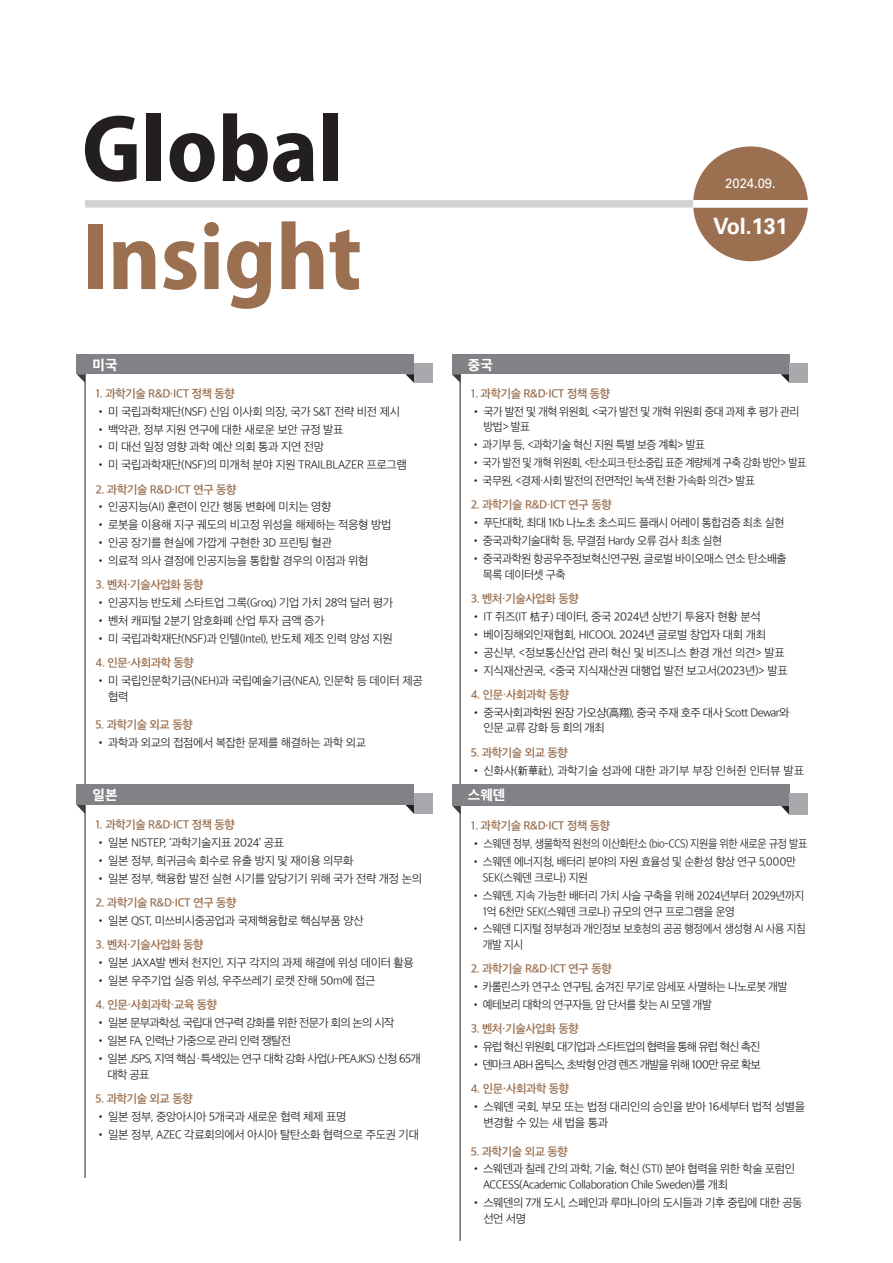
<style>
.page{position:relative;width:893px;height:1263px;background:#fff}
.page>*{position:absolute;margin:0;border:0;box-sizing:border-box;transform-origin:0 0}
.t1{font:700 semi-condensed 96px "Myriad Pro";color:#9a7050}
.t2{font:700 semi-condensed 96px "Myriad Pro";color:#231f20}
.t3{font:700 22.5px "Univers LT Std";color:#fff;scale:.96 1}
.t4{font:13.5px "SD Gothic Neoa h Ex Bd";color:#fff}
.t5{font:13.5px "Univers LT Std";color:#fff;scale:.96 1}
.t6{font:11.25px/15.8px "SD Gothic Neoa c Lt";letter-spacing:-.03em;color:#231f20}
.t7{font:11.25px "SD Gothic Neoa f Sm";letter-spacing:-.03em;color:#9a7050}
.t8{font:11.25px/15.8px "SD Gothic Neoa c Lt";letter-spacing:-.03em;color:#231f20;scale:.95 1}
.t9{font:11.25px/15.8px "SD Gothic Neoa c Lt";letter-spacing:-.06em;color:#231f20}
.t10{font:11.25px "SD Gothic Neoa c Lt";letter-spacing:-.05em;color:#231f20;scale:.96 1}
.t11{font:11.25px/15.8px "SD Gothic Neoa c Lt";letter-spacing:-.05em;color:#231f20}
.t12{font:11.25px "SD Gothic Neoa c Lt";letter-spacing:-.08em;color:#231f20}
.t13{font:11.25px "SD Gothic Neoa c Lt";letter-spacing:-.01em;color:#231f20}
</style>
<div class="page">
<hr style="left:85px;top:372px;width:1px;height:806px;background:#231f20">
<hr style="left:460px;top:372px;width:1px;height:869px;background:#231f20">
<svg style="left:77px;top:374px;width:8px;height:9px"></svg>
<svg style="left:405px;top:374px;width:9px;height:9px"></svg>
<div style="left:77px;top:355px;width:337px;height:19px;background:#808285"></div>
<div style="left:414px;top:363px;width:19px;height:20px;background:#a8a9ad"></div>
<svg style="left:452px;top:374px;width:8px;height:9px"></svg>
<svg style="left:781px;top:374px;width:8px;height:9px"></svg>
<div style="left:452px;top:355px;width:337px;height:19px;background:#808285"></div>
<div style="left:789px;top:363px;width:19px;height:20px;background:#a8a9ad"></div>
<div style="left:693px;top:146px;width:115px;height:115px;background:#9a7050;border-radius:50%"></div>
<div style="left:85px;top:200px;width:723px;height:8px;background:#d1d2d4"></div>
<div style="left:693px;top:200px;width:115px;height:8px;background:#fff"></div>
<svg style="left:77px;top:805px;width:8px;height:9px"></svg>
<svg style="left:405px;top:805px;width:9px;height:9px"></svg>
<div style="left:77px;top:784px;width:337px;height:21px;background:#808285"></div>
<div style="left:414px;top:793px;width:19px;height:21px;background:#a8a9ad"></div>
<svg style="left:452px;top:805px;width:8px;height:9px"></svg>
<svg style="left:781px;top:805px;width:8px;height:10px"></svg>
<div style="left:452px;top:784px;width:337px;height:21px;background:#808285"></div>
<div style="left:789px;top:794px;width:19px;height:21px;background:#a8a9ad"></div>
<h1 class="t2" style="left:82px;top:87px;width:263px">Global</h1>
<h1 class="t1" style="left:82px;top:195px;width:281px">Insight</h1>
<p class="t4" style="left:93px;top:358px;width:26px">미국</p>
<p class="t4" style="left:468px;top:358px;width:26px">중국</p>
<p class="t5" style="left:725px;top:175px;width:54px">2024.09.</p>
<h2 class="t3" style="left:713px;top:212px;width:79px">Vol.131</h2>
<p class="t7" style="left:95px;top:388px;width:141px">1. 과학기술 R&amp;D·ICT 정책 동향</p>
<p class="t6" style="left:95px;top:403px;width:306px">• 미 국립과학재단(NSF) 신임 이사회 의장, 국가 S&amp;T 전략 비전 제시</p>
<p class="t6" style="left:95px;top:421px;width:250px">• 백악관, 정부 지원 연구에 대한 새로운 보안 규정 발표</p>
<p class="t6" style="left:95px;top:439px;width:230px">• 미 대선 일정 영향 과학 예산 의회 통과 지연 전망</p>
<p class="t6" style="left:95px;top:457px;width:313px">• 미 국립과학재단(NSF)의 미개척 분야 지원 TRAILBLAZER 프로그램</p>
<p class="t7" style="left:95px;top:484px;width:143px">2. 과학기술 R&amp;D·ICT 연구 동향</p>
<p class="t6" style="left:95px;top:499px;width:238px">• 인공지능(AI) 훈련이 인간 행동 변화에 미치는 영향</p>
<p class="t6" style="left:95px;top:517px;width:297px">• 로봇을 이용해 지구 궤도의 비고정 위성을 해체하는 적응형 방법</p>
<p class="t6" style="left:95px;top:535px;width:238px">• 인공 장기를 현실에 가깝게 구현한 3D 프린팅 혈관</p>
<p class="t6" style="left:95px;top:553px;width:275px">• 의료적 의사 결정에 인공지능을 통합할 경우의 이점과 위험</p>
<p class="t7" style="left:95px;top:579px;width:110px">3. 벤처·기술사업화 동향</p>
<p class="t6" style="left:95px;top:595px;width:299px">• 인공지능 반도체 스타트업 그록(Groq) 기업 가치 28억 달러 평가</p>
<p class="t6" style="left:95px;top:613px;width:231px">• 벤처 캐피털 2분기 암호화폐 산업 투자 금액 증가</p>
<p class="t6" style="left:95px;top:631px;width:299px">• 미 국립과학재단(NSF)과 인텔(Intel), 반도체 제조 인력 양성 지원</p>
<p class="t7" style="left:95px;top:657px;width:100px">4. 인문·사회과학 동향</p>
<p class="t6" style="left:108px;top:673px;width:316px;text-indent:-13px">• 미 국립인문학기금(NEH)과 국립예술기금(NEA), 인문학 등 데이터 제공 협력</p>
<p class="t7" style="left:95px;top:719px;width:99px">5. 과학기술 외교 동향</p>
<p class="t6" style="left:95px;top:735px;width:272px">• 과학과 외교의 접점에서 복잡한 문제를 해결하는 과학 외교</p>
<p class="t4" style="left:93px;top:788px;width:26px">일본</p>
<p class="t7" style="left:95px;top:819px;width:141px">1. 과학기술 R&amp;D·ICT 정책 동향</p>
<p class="t6" style="left:95px;top:835px;width:190px">• 일본 NISTEP, ‘과학기술지표 2024’ 공표</p>
<p class="t6" style="left:95px;top:853px;width:260px">• 일본 정부, 희귀금속 회수로 유출 방지 및 재이용 의무화</p>
<p class="t6" style="left:95px;top:871px;width:328px">• 일본 정부, 핵융합 발전 실현 시기를 앞당기기 위해 국가 전략 개정 논의</p>
<p class="t7" style="left:95px;top:897px;width:143px">2. 과학기술 R&amp;D·ICT 연구 동향</p>
<p class="t6" style="left:95px;top:913px;width:270px">• 일본 QST, 미쓰비시중공업과 국제핵융합로 핵심부품 양산</p>
<p class="t7" style="left:95px;top:939px;width:110px">3. 벤처·기술사업화 동향</p>
<p class="t6" style="left:95px;top:955px;width:320px">• 일본 JAXA발 벤처 천지인, 지구 각지의 과제 해결에 위성 데이터 활용</p>
<p class="t6" style="left:95px;top:973px;width:282px">• 일본 우주기업 실증 위성, 우주쓰레기 로켓 잔해 50m에 접근</p>
<p class="t7" style="left:95px;top:999px;width:123px">4. 인문·사회과학·교육 동향</p>
<p class="t9" style="left:95px;top:1015px;width:300px">• 일본 문부과학성, 국립대 연구력 강화를 위한 전문가 회의 논의 시작</p>
<p class="t9" style="left:95px;top:1033px;width:197px">• 일본 FA, 인력난 가중으로 관리 인력 쟁탈전</p>
<p class="t9" style="left:108px;top:1051px;width:315px;text-indent:-12px">• 일본 JSPS, 지역 핵심·특색있는 연구 대학 강화 사업(J-PEAJKS) 신청 65개 대학 공표</p>
<p class="t7" style="left:95px;top:1093px;width:99px">5. 과학기술 외교 동향</p>
<p class="t6" style="left:95px;top:1108px;width:252px">• 일본 정부, 중앙아시아 5개국과 새로운 협력 체제 표명</p>
<p class="t6" style="left:95px;top:1126px;width:325px">• 일본 정부, AZEC 각료회의에서 아시아 탈탄소화 협력으로 주도권 기대</p>
<p class="t7" style="left:471px;top:388px;width:141px">1. 과학기술 R&amp;D·ICT 정책 동향</p>
<p class="t11" style="left:484px;top:403px;width:317px;text-indent:-13px">• 국가 발전 및 개혁 위원회, &lt;국가 발전 및 개혁 위원회 중대 과제 후 평가 관리 방법&gt; 발표</p>
<p class="t10" style="left:471px;top:439px;width:246px">• 과기부 등, &lt;과학기술 혁신 지원 특별 보증 계획&gt; 발표</p>
<p class="t10" style="left:471px;top:457px;width:351px">• 국가 발전 및 개혁 위원회, &lt;탄소피크·탄소중립 표준 계량체계 구축 강화 방안&gt; 발표</p>
<p class="t10" style="left:471px;top:475px;width:298px">• 국무원, &lt;경제·사회 발전의 전면적인 녹색 전환 가속화 의견&gt; 발표</p>
<p class="t7" style="left:471px;top:499px;width:143px">2. 과학기술 R&amp;D·ICT 연구 동향</p>
<p class="t6" style="left:471px;top:515px;width:315px">• 푸단대학, 최대 1Kb 나노초 초스피드 플래시 어레이 통합검증 최초 실현</p>
<p class="t6" style="left:471px;top:533px;width:253px">• 중국과학기술대학 등, 무결점 Hardy 오류 검사 최초 실현</p>
<p class="t6" style="left:483px;top:551px;width:305px;text-indent:-12px">• 중국과학원 항공우주정보혁신연구원, 글로벌 바이오매스 연소 탄소배출 목록 데이터셋 구축</p>
<p class="t7" style="left:471px;top:593px;width:110px">3. 벤처·기술사업화 동향</p>
<p class="t6" style="left:471px;top:609px;width:292px">• IT 쥐즈(IT 桔子) 데이터, 중국 2024년 상반기 투융자 현황 분석</p>
<p class="t6" style="left:471px;top:626px;width:297px">• 베이징해외인재협회, HICOOL 2024년 글로벌 창업자 대회 개최</p>
<p class="t6" style="left:471px;top:644px;width:316px">• 공신부, &lt;정보통신산업 관리 혁신 및 비즈니스 환경 개선 의견&gt; 발표</p>
<p class="t6" style="left:471px;top:662px;width:319px">• 지식재산권국, &lt;중국 지식재산권 대행업 발전 보고서(2023년)&gt; 발표</p>
<p class="t7" style="left:471px;top:689px;width:100px">4. 인문·사회과학 동향</p>
<p class="t11" style="left:484px;top:704px;width:308px;text-indent:-13px">• 중국사회과학원 원장 가오샹(高翔), 중국 주재 호주 대사 Scott Dewar와 인문 교류 강화 등 회의 개최</p>
<p class="t7" style="left:471px;top:747px;width:99px">5. 과학기술 외교 동향</p>
<p class="t13" style="left:471px;top:764px;width:335px">• 신화사(新華社), 과학기술 성과에 대한 과기부 부장 인허쥔 인터뷰 발표</p>
<p class="t4" style="left:468px;top:788px;width:39px">스웨덴</p>
<p class="t7" style="left:471px;top:820px;width:141px">1. 과학기술 R&amp;D·ICT 정책 동향</p>
<p class="t6" style="left:471px;top:836px;width:338px">• 스웨덴 정부, 생물학적 원천의 이산화탄소 (bio-CCS) 지원을 위한 새로운 규정 발표</p>
<p class="t8" style="left:483px;top:854px;width:331px;text-indent:-12px">• 스웨덴 에너지청, 배터리 분야의 자원 효율성 및 순환성 향상 연구 5,000만<br>SEK(스웨덴 크로나) 지원</p>
<p class="t8" style="left:483px;top:887px;width:340px;text-indent:-12px">• 스웨덴, 지속 가능한 배터리 가치 사슬 구축을 위해 2024년부터 2029년까지<br>1억 6천만 SEK(스웨덴 크로나) 규모의 연구 프로그램을 운영</p>
<p class="t8" style="left:483px;top:921px;width:341px;text-indent:-12px">• 스웨덴 디지털 정부청과 개인정보 보호청의 공공 행정에서 생성형 AI 사용 지침 개발 지시</p>
<p class="t7" style="left:471px;top:963px;width:143px">2. 과학기술 R&amp;D·ICT 연구 동향</p>
<p class="t6" style="left:471px;top:979px;width:318px">• 카롤린스카 연구소 연구팀, 숨겨진 무기로 암세포 사멸하는 나노로봇 개발</p>
<p class="t8" style="left:471px;top:997px;width:255px">• 예테보리 대학의 연구자들, 암 단서를 찾는 AI 모델 개발</p>
<p class="t7" style="left:471px;top:1023px;width:110px">3. 벤처·기술사업화 동향</p>
<p class="t12" style="left:471px;top:1041px;width:291px">• 유럽 혁신 위원회, 대기업과 스타트업의 협력을 통해 유럽 혁신 촉진</p>
<p class="t12" style="left:471px;top:1059px;width:292px">• 덴마크 ABH 옵틱스, 초박형 안경 렌즈 개발을 위해 100만 유로 확보</p>
<p class="t7" style="left:471px;top:1083px;width:100px">4. 인문·사회과학 동향</p>
<p class="t6" style="left:484px;top:1099px;width:323px;text-indent:-13px">• 스웨덴 국회, 부모 또는 법정 대리인의 승인을 받아 16세부터 법적 성별을 변경할 수 있는 새 법을 통과</p>
<p class="t7" style="left:471px;top:1145px;width:99px">5. 과학기술 외교 동향</p>
<p class="t6" style="left:483px;top:1161px;width:314px;text-indent:-12px">• 스웨덴과 칠레 간의 과학, 기술, 혁신 (STI) 분야 협력을 위한 학술 포럼인<br>ACCESS(Academic Collaboration Chile Sweden)를 개최</p>
<p class="t6" style="left:483px;top:1195px;width:321px;text-indent:-13px">• 스웨덴의 7개 도시, 스페인과 루마니아의 도시들과 기후 중립에 대한 공동 선언 서명</p>
</div>
